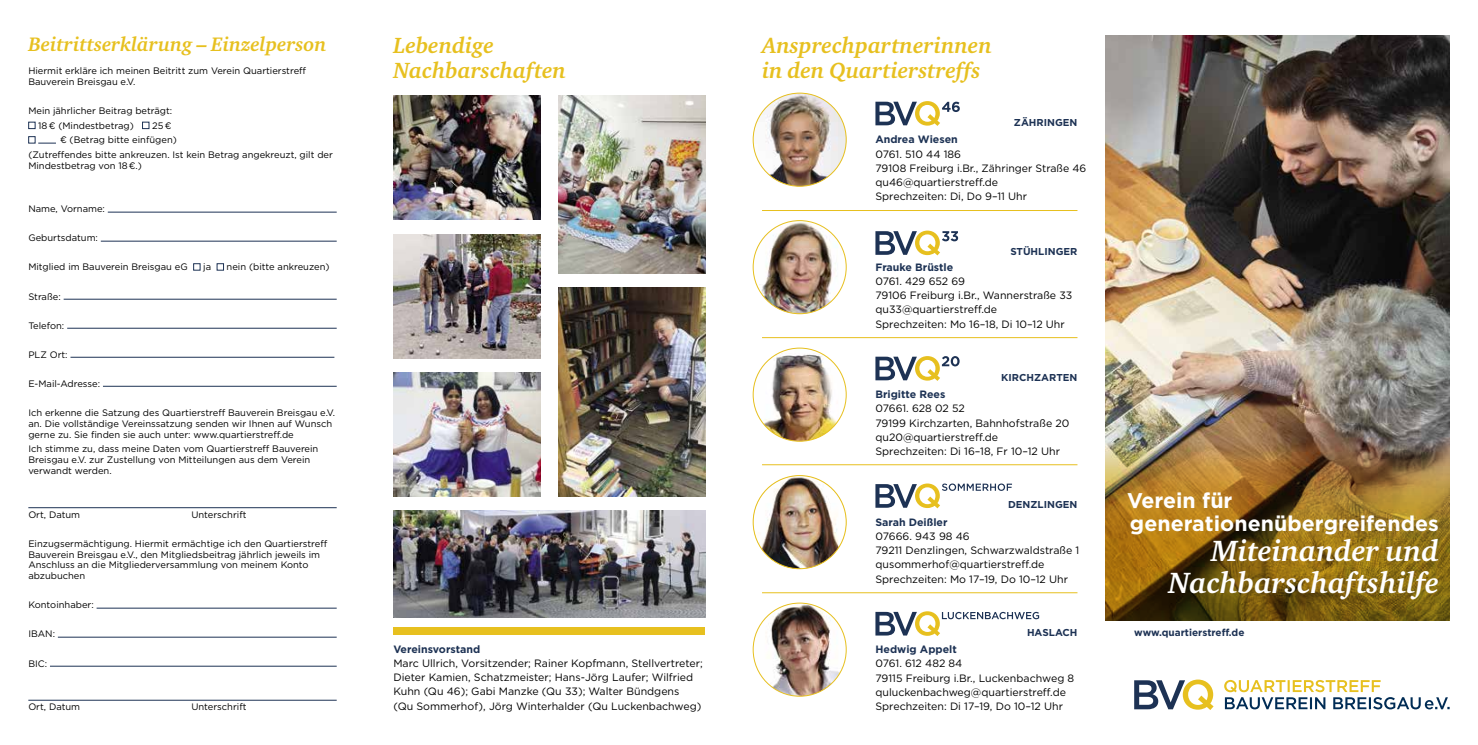
<style>
.page{position:relative;width:1478px;height:745px;background:#fff}
.page>*{position:absolute;margin:0;border:0;box-sizing:border-box;transform-origin:0 0}
.t1{font:italic 700 30px/32.5px "Charter ITC";color:#fff;text-align:right}
.t2{font:italic 700 22.5px/25px "Charter ITC";color:#e7c01f}
.t3{font:700 21.25px/22.5px "Gotham";letter-spacing:.005em;color:#fff}
.t4{font:italic 700 20px "Charter ITC";color:#e7c01f}
.t5{font:10.62px/14.1px "Gotham";color:#000}
.t6{font:700 10.62px "Gotham";color:#1d3254}
.t7{font:700 10px "Gotham";color:#1d3254}
.t8{font:9.38px/11px "Gotham";color:#000}
</style>
<div class="page">
<svg style="left:875px;top:230px;width:83px;height:25px"></svg>
<svg style="left:875px;top:101px;width:85px;height:25px"></svg>
<img style="left:1106px;top:35px;width:343px;height:406px">
<img style="left:393px;top:96px;width:147px;height:124px">
<img style="left:393px;top:372px;width:147px;height:124px">
<img style="left:558px;top:287px;width:148px;height:209px">
<img style="left:753px;top:602px;width:93px;height:93px;border-radius:47px">
<div style="left:393px;top:627px;width:312px;height:7px;background:#e7c01f"></div>
<hr style="left:762px;top:210px;width:315px;height:1px;background:#e7c01f">
<hr style="left:762px;top:337px;width:315px;height:1px;background:#e7c01f">
<hr style="left:762px;top:464px;width:315px;height:1px;background:#e7c01f">
<hr style="left:762px;top:592px;width:315px;height:1px;background:#e7c01f">
<div style="left:28px;top:122px;width:7px;height:7px;border:1px solid #1d3254"></div>
<div style="left:142px;top:122px;width:7px;height:7px;border:1px solid #1d3254"></div>
<div style="left:28px;top:136px;width:7px;height:7px;border:1px solid #1d3254"></div>
<svg style="left:38px;top:143px;width:18px;height:1px"></svg>
<hr style="left:108px;top:212px;width:229px;height:1px;background:#1d3254">
<hr style="left:101px;top:241px;width:236px;height:1px;background:#1d3254">
<div style="left:193px;top:263px;width:7px;height:7px;border:1px solid #1d3254"></div>
<div style="left:217px;top:263px;width:7px;height:7px;border:1px solid #1d3254"></div>
<hr style="left:64px;top:299px;width:273px;height:1px;background:#1d3254">
<hr style="left:67px;top:328px;width:270px;height:1px;background:#1d3254">
<hr style="left:70px;top:357px;width:264px;height:1px;background:#1d3254">
<hr style="left:103px;top:385px;width:234px;height:1px;background:#1d3254">
<hr style="left:28px;top:507px;width:309px;height:1px;background:#1d3254">
<hr style="left:97px;top:607px;width:240px;height:1px;background:#1d3254">
<hr style="left:58px;top:636px;width:279px;height:1px;background:#1d3254">
<hr style="left:50px;top:665px;width:287px;height:1px;background:#1d3254">
<hr style="left:28px;top:699px;width:309px;height:1px;background:#1d3254">
<img style="left:393px;top:510px;width:312px;height:107px">
<img style="left:393px;top:234px;width:147px;height:124px">
<img style="left:558px;top:96px;width:147px;height:177px">
<img style="left:1106px;top:441px;width:343px;height:179px">
<img style="left:753px;top:93px;width:93px;height:93px;border-radius:47px">
<img style="left:753px;top:220px;width:93px;height:93px;border-radius:47px">
<img style="left:753px;top:348px;width:93px;height:93px;border-radius:47px">
<img style="left:753px;top:475px;width:93px;height:93px;border-radius:47px">
<svg style="left:875px;top:356px;width:84px;height:24px"></svg>
<svg style="left:875px;top:483px;width:137px;height:25px"></svg>
<svg style="left:875px;top:611px;width:164px;height:24px"></svg>
<svg style="left:1134px;top:679px;width:79px;height:30px"></svg>
<svg style="left:1224px;top:679px;width:225px;height:30px"></svg>
<h3 class="t4" style="left:28px;top:32px;width:300px">Beitrittserklärung – Einzelperson</h3>
<p class="t8" style="left:28px;top:65px;width:279px">Hiermit erkläre ich meinen Beitritt zum Verein Quartierstreff<br>Bauverein Breisgau e.V.</p>
<p class="t8" style="left:38px;top:103px;width:136px;line-height:14.5px;text-indent:-10px">Mein jährlicher Beitrag beträgt:<br>18 € (Mindestbetrag)</p>
<p class="t8" style="left:152px;top:120px;width:21px">25 €</p>
<p class="t8" style="left:60px;top:134px;width:118px">€ (Betrag bitte einfügen)</p>
<p class="t8" style="left:28px;top:149px;width:306px">(Zutreffendes bitte ankreuzen. Ist kein Betrag angekreuzt, gilt der</p>
<p class="t8" style="left:28px;top:160px;width:115px">Mindestbetrag von 18 €.)</p>
<p class="t8" style="left:28px;top:203px;width:78px">Name, Vorname:</p>
<p class="t8" style="left:28px;top:232px;width:71px">Geburtsdatum:</p>
<p class="t8" style="left:28px;top:261px;width:161px">Mitglied im Bauverein Breisgau eG</p>
<p class="t8" style="left:203px;top:261px;width:9px">ja</p>
<p class="t8" style="left:227px;top:261px;width:104px">nein (bitte ankreuzen)</p>
<p class="t8" style="left:28px;top:290px;width:34px">Straße:</p>
<p class="t8" style="left:28px;top:319px;width:38px">Telefon:</p>
<p class="t8" style="left:28px;top:348px;width:41px">PLZ Ort:</p>
<p class="t8" style="left:28px;top:377px;width:73px">E-Mail-Adresse:</p>
<p class="t8" style="left:28px;top:406px;width:308px">Ich erkenne die Satzung des Quartierstreff Bauverein Breisgau e.V. an. Die vollständige Vereinssatzung senden wir Ihnen auf Wunsch gerne zu. Sie finden sie auch unter: www.quartierstreff.de</p>
<p class="t8" style="left:28px;top:442px;width:291px">Ich stimme zu, dass meine Daten vom Quartierstreff Bauverein<br>Breisgau e.V. zur Zustellung von Mitteilungen aus dem Verein verwandt werden.</p>
<p class="t8" style="left:28px;top:508px;width:53px">Ort, Datum</p>
<p class="t8" style="left:191px;top:508px;width:57px">Unterschrift</p>
<p class="t8" style="left:28px;top:537px;width:300px">Einzugsermächtigung. Hiermit ermächtige ich den Quartierstreff Bauverein Breisgau e.V., den Mitgliedsbeitrag jährlich jeweils im Anschluss an die Mitgliederversammlung von meinem Konto abzubuchen</p>
<p class="t8" style="left:28px;top:599px;width:67px">Kontoinhaber:</p>
<p class="t8" style="left:28px;top:628px;width:28px">IBAN:</p>
<p class="t8" style="left:28px;top:657px;width:20px">BIC:</p>
<p class="t8" style="left:28px;top:700px;width:53px">Ort, Datum</p>
<p class="t8" style="left:191px;top:700px;width:57px">Unterschrift</p>
<h2 class="t2" style="left:393px;top:32px;width:174px">Lebendige<br>Nachbarschaften</h2>
<p class="t6" style="left:393px;top:641px;width:88px">Vereinsvorstand</p>
<p class="t5" style="left:393px;top:655px;width:311px">Marc Ullrich, Vorsitzender; Rainer Kopfmann, Stellvertreter; Dieter Kamien, Schatzmeister; Hans-Jörg Laufer; Wilfried Kuhn (Qu 46); Gabi Manzke (Qu 33); Walter Bündgens<br>(Qu Sommerhof), Jörg Winterhalder (Qu Luckenbachweg)</p>
<h2 class="t2" style="left:762px;top:32px;width:231px">Ansprechpartnerinnen in den Quartierstreffs</h2>
<p class="t7" style="left:1014px;top:116px;width:65px">ZÄHRINGEN</p>
<p class="t6" style="left:875px;top:132px;width:84px">Andrea Wiesen</p>
<p class="t5" style="left:875px;top:146px;width:212px">0761. 510 44 186<br>79108 Freiburg i.Br., Zähringer Straße 46 qu46@quartierstreff.de<br>Sprechzeiten: Di, Do 9–11 Uhr</p>
<p class="t7" style="left:1010px;top:245px;width:69px">STÜHLINGER</p>
<p class="t6" style="left:875px;top:260px;width:79px">Frauke Brüstle</p>
<p class="t5" style="left:875px;top:274px;width:198px">0761. 429 652 69<br>79106 Freiburg i.Br., Wannerstraße 33 qu33@quartierstreff.de<br>Sprechzeiten: Mo 16–18, Di 10–12 Uhr</p>
<p class="t7" style="left:1001px;top:370px;width:78px">KIRCHZARTEN</p>
<p class="t6" style="left:875px;top:387px;width:71px">Brigitte Rees</p>
<p class="t5" style="left:875px;top:401px;width:195px">07661. 628 02 52<br>79199 Kirchzarten, Bahnhofstraße 20 qu20@quartierstreff.de<br>Sprechzeiten: Di 16–18, Fr 10–12 Uhr</p>
<p class="t7" style="left:1008px;top:498px;width:71px">DENZLINGEN</p>
<p class="t6" style="left:875px;top:514px;width:74px">Sarah Deißler</p>
<p class="t5" style="left:875px;top:528px;width:205px">07666. 943 98 46<br>79211 Denzlingen, Schwarzwaldstraße 1 qusommerhof@quartierstreff.de<br>Sprechzeiten: Mo 17–19, Do 10–12 Uhr</p>
<p class="t7" style="left:1027px;top:625px;width:52px">HASLACH</p>
<p class="t6" style="left:875px;top:642px;width:83px">Hedwig Appelt</p>
<p class="t5" style="left:875px;top:656px;width:200px">0761. 612 482 84<br>79115 Freiburg i.Br., Luckenbachweg 8 quluckenbachweg@quartierstreff.de<br>Sprechzeiten: Di 17–19, Do 10–12 Uhr</p>
<h3 class="t3" style="left:1127px;top:489px;width:313px">Verein für generationenübergreifendes</h3>
<h1 class="t1" style="left:1168px;top:533px;width:272px">Miteinander und<br>Nachbarschaftshilfe</h1>
<p class="t7" style="left:1134px;top:625px;width:112px">www.quartierstreff.de</p>
</div>
